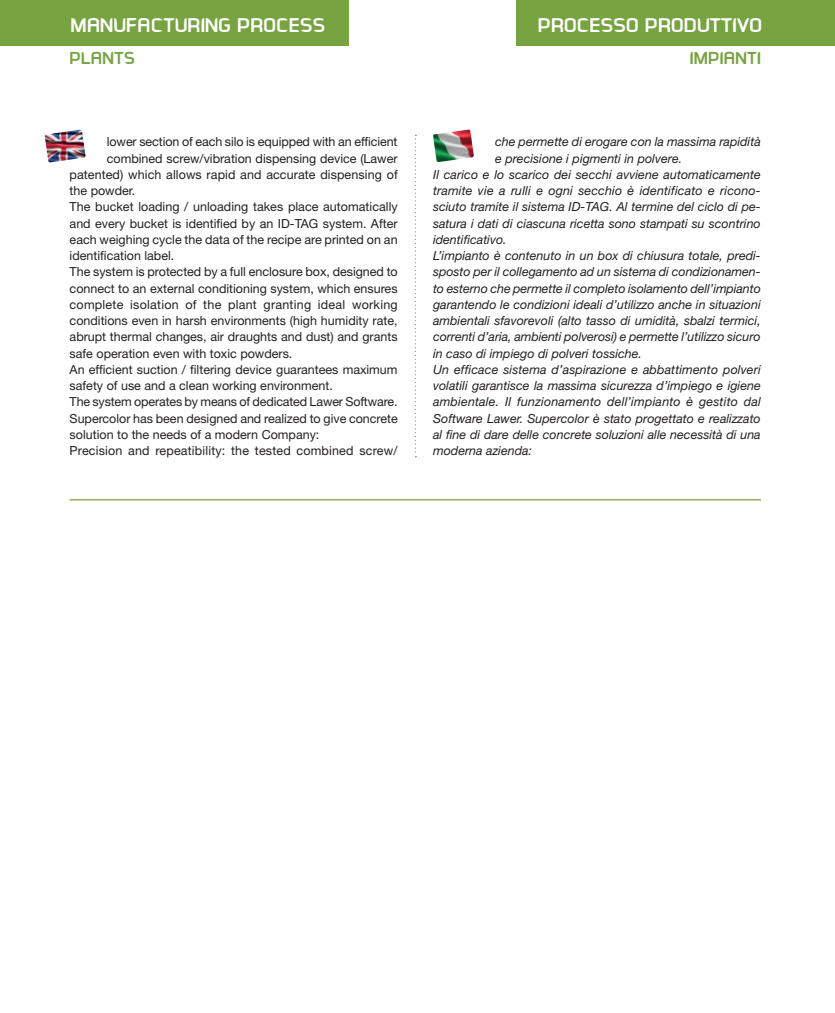
<style>
.page{position:relative;width:835px;height:1013px;background:#fff}
.page>*{position:absolute;margin:0;border:0;box-sizing:border-box;transform-origin:0 0}
.t1{font:700 20px "Ea Designer";color:#fff}
.t2{font:700 17.5px "Ea Designer";color:#78a341}
.t3{font:italic 12.5px "Helvetica Neue";color:#231f20}
.t4{font:12.5px "Helvetica Neue";color:#231f20}
.t5{font:12.5px "Helvetica Neue";letter-spacing:.02em;color:#231f20}
</style>
<div class="page">
<div style="left:515px;top:0;width:319px;height:46px;background:#78a341"></div>
<div style="left:0;top:0;width:348px;height:46px;background:#78a341"></div>
<svg style="left:414px;top:135px;width:2px;height:322px"></svg>
<img style="left:45px;top:130px;width:41px;height:32px">
<img style="left:433px;top:129px;width:40px;height:33px">
<hr style="left:70px;top:499px;width:691px;height:1px;background:#78a341">
<h1 class="t1" style="left:70px;top:13px;width:256px">MANUFACTURING PROCESS</h1>
<h1 class="t1" style="left:538px;top:13px;width:225px">PROCESSO PRODUTTIVO</h1>
<h2 class="t2" style="left:70px;top:48px;width:67px">PLANTS</h2>
<h2 class="t2" style="left:689px;top:48px;width:73px">IMPIANTI</h2>
<p class="t4" style="left:107px;top:134px;width:292px">lower section of each silo is equipped with an efficient</p>
<p class="t4" style="left:107px;top:151px;width:292px">combined screw/vibration dispensing device (Lawer</p>
<p class="t4" style="left:70px;top:167px;width:329px">patented) which allows rapid and accurate dispensing of</p>
<p class="t4" style="left:70px;top:183px;width:67px">the powder.</p>
<p class="t4" style="left:70px;top:199px;width:329px">The bucket loading / unloading takes place automatically</p>
<p class="t4" style="left:70px;top:216px;width:329px">and every bucket is identified by an ID-TAG system. After</p>
<p class="t4" style="left:70px;top:232px;width:329px">each weighing cycle the data of the recipe are printed on an</p>
<p class="t4" style="left:70px;top:248px;width:106px">identification label.</p>
<p class="t4" style="left:70px;top:264px;width:329px">The system is protected by a full enclosure box, designed to</p>
<p class="t4" style="left:70px;top:281px;width:329px">connect to an external conditioning system, which ensures</p>
<p class="t5" style="left:70px;top:297px;width:329px">complete isolation of the plant granting ideal working</p>
<p class="t4" style="left:70px;top:313px;width:329px">conditions even in harsh environments (high humidity rate,</p>
<p class="t4" style="left:70px;top:329px;width:329px">abrupt thermal changes, air draughts and dust) and grants</p>
<p class="t4" style="left:70px;top:346px;width:224px">safe operation even with toxic powders.</p>
<p class="t4" style="left:70px;top:362px;width:329px">An efficient suction / filtering device guarantees maximum</p>
<p class="t4" style="left:70px;top:378px;width:265px">safety of use and a clean working environment.</p>
<p class="t4" style="left:70px;top:394px;width:329px">The system operates by means of dedicated Lawer Software.</p>
<p class="t4" style="left:70px;top:411px;width:329px">Supercolor has been designed and realized to give concrete</p>
<p class="t4" style="left:70px;top:427px;width:251px">solution to the needs of a modern Company:</p>
<p class="t4" style="left:70px;top:443px;width:329px">Precision and repeatibility: the tested combined screw/</p>
<p class="t3" style="left:495px;top:134px;width:267px">che permette di erogare con la massima rapidità</p>
<p class="t3" style="left:495px;top:151px;width:188px">e precisione i pigmenti in polvere.</p>
<p class="t3" style="left:433px;top:167px;width:329px">Il carico e lo scarico dei secchi avviene automaticamente</p>
<p class="t3" style="left:433px;top:183px;width:329px">tramite vie a rulli e ogni secchio è identificato e ricono-</p>
<p class="t3" style="left:433px;top:199px;width:329px">sciuto tramite il sistema ID-TAG. Al termine del ciclo di pe-</p>
<p class="t3" style="left:433px;top:216px;width:329px">satura i dati di ciascuna ricetta sono stampati su scontrino</p>
<p class="t3" style="left:433px;top:232px;width:75px">identificativo.</p>
<p class="t3" style="left:433px;top:248px;width:329px">L’impianto è contenuto in un box di chiusura totale, predi-</p>
<p class="t3" style="left:433px;top:264px;width:329px">sposto per il collegamento ad un sistema di condizionamen-</p>
<p class="t3" style="left:433px;top:281px;width:329px">to esterno che permette il completo isolamento dell’impianto</p>
<p class="t3" style="left:433px;top:297px;width:329px">garantendo le condizioni ideali d’utilizzo anche in situazioni</p>
<p class="t3" style="left:433px;top:313px;width:329px">ambientali sfavorevoli (alto tasso di umidità, sbalzi termici,</p>
<p class="t3" style="left:433px;top:329px;width:329px">correnti d’aria, ambienti polverosi) e permette l’utilizzo sicuro</p>
<p class="t3" style="left:433px;top:346px;width:210px">in caso di impiego di polveri tossiche.</p>
<p class="t3" style="left:433px;top:362px;width:329px">Un efficace sistema d’aspirazione e abbattimento polveri</p>
<p class="t3" style="left:433px;top:378px;width:329px">volatili garantisce la massima sicurezza d’impiego e igiene</p>
<p class="t3" style="left:433px;top:394px;width:329px">ambientale. Il funzionamento dell’impianto è gestito dal</p>
<p class="t3" style="left:433px;top:411px;width:329px">Software Lawer. Supercolor è stato progettato e realizzato</p>
<p class="t3" style="left:433px;top:427px;width:329px">al fine di dare delle concrete soluzioni alle necessità di una</p>
<p class="t3" style="left:433px;top:443px;width:100px">moderna azienda:</p>
</div>
